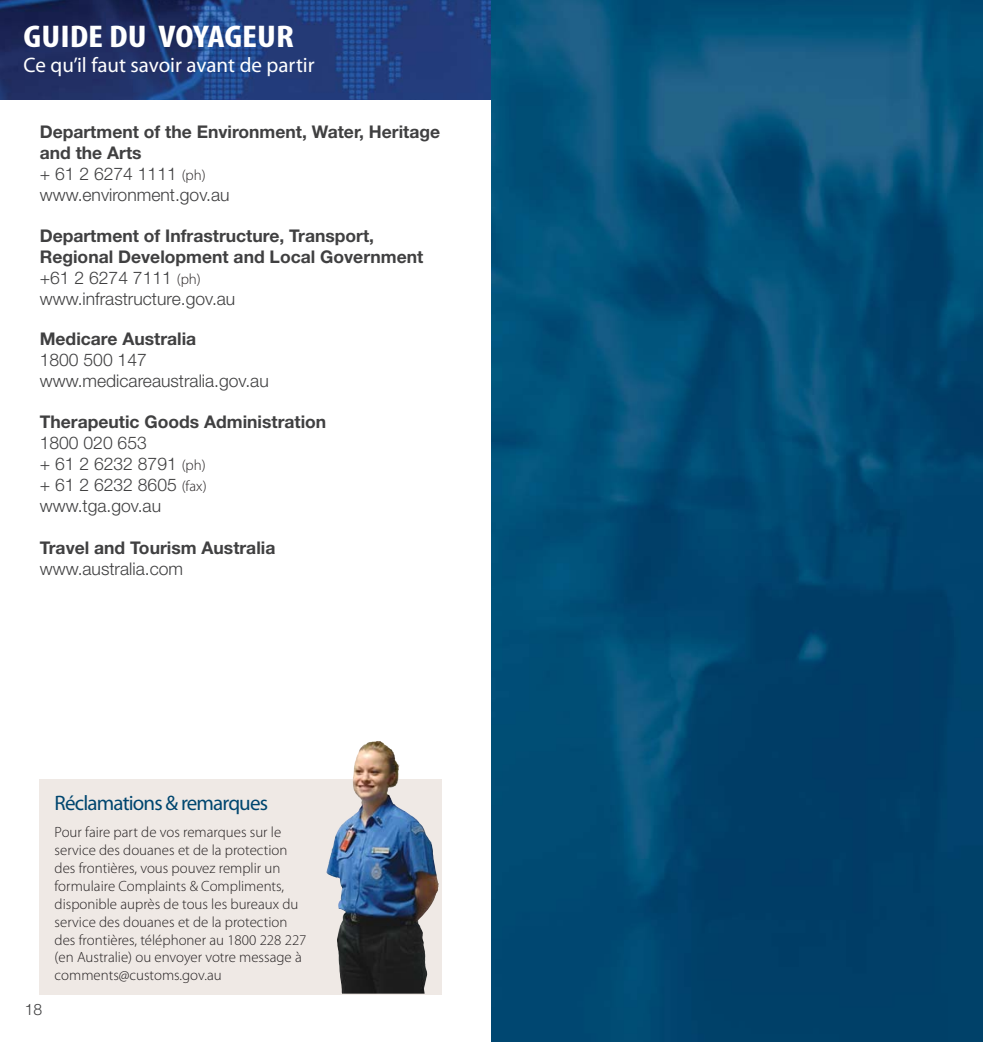
<style>
.page{position:relative;width:983px;height:1042px;background:#fff}
.page>*{position:absolute;margin:0;border:0;box-sizing:border-box;transform-origin:0 0}
.t1{font:700 condensed 31.5px "Myriad Pro";color:#fff;scale:1.2 1}
.t2{font:21px "Myriad Pro";color:#fff}
.t3{font:21px "Myriad Pro";letter-spacing:-.04em;color:#00466f}
.t4{font:700 17.5px/21px "Helvetica Neue";color:#404041}
.t5{font:300 17.5px/21px "Helvetica Neue";color:#404041}
.t6{font:300 15.75px "Helvetica Neue";color:#404041}
.t7{font:300 14.88px/17.8px "Myriad Pro";color:#231f20}
.s1{font-weight:300}
.s2{font-family:"Myriad Pro";font-weight:300;font-size:14.88px;color:#231f20}
.s3{font-family:"Myriad Pro";font-size:14.88px;color:#231f20}
</style>
<div class="page">
<img style="left:0;top:0;width:491px;height:99px">
<div style="left:40px;top:779px;width:401px;height:215px;background:#efe9e5"></div>
<img style="left:337px;top:752px;width:102px;height:241px">
<img style="left:491px;top:0;width:491px;height:1042px">
<h1 class="t1" style="left:24px;top:17px;width:227px">GUIDE DU VOYAGEUR</h1>
<h2 class="t2" style="left:24px;top:52px;width:292px">Ce qu’il faut savoir avant de partir</h2>
<p class="t4" style="left:40px;top:121px;width:402px">Department of the Environment, Water, Heritage and the Arts<br><span class="s1">+ 61 2 6274 1111</span> <span class="s2">(ph)<br></span><span class="s1">www.environment.gov.au</span></p>
<p class="t4" style="left:40px;top:224px;width:385px">Department of Infrastructure, Transport, Regional Development and Local Government <span class="s1">+61 2 6274 7111</span> <span class="s2">(ph)<br></span><span class="s1">www.infrastructure.gov.au</span></p>
<p class="t4" style="left:40px;top:328px;width:158px">Medicare Australia</p>
<p class="t5" style="left:40px;top:349px;width:230px">1800 500 147 www.medicareaustralia.gov.au</p>
<p class="t4" style="left:40px;top:411px;width:288px">Therapeutic Goods Administration</p>
<p class="t5" style="left:40px;top:432px;width:168px">1800 020 653<br>+ 61 2 6232 8791 <span class="s3">(ph) </span>+ 61 2 6232 8605 <span class="s3">(fax) </span>www.tga.gov.au</p>
<p class="t4" style="left:40px;top:537px;width:237px">Travel and Tourism Australia</p>
<p class="t5" style="left:40px;top:558px;width:145px">www.australia.com</p>
<p class="t6" style="left:25px;top:1000px;width:19px">18</p>
<h2 class="t3" style="left:55px;top:789px;width:215px">Réclamations &amp; remarques</h2>
<p class="t7" style="left:55px;top:823px;width:253px">Pour faire part de vos remarques sur le service des douanes et de la protection des frontières, vous pouvez remplir un formulaire Complaints &amp; Compliments, disponible auprès de tous les bureaux du service des douanes et de la protection des frontières, téléphoner au 1800 228 227 (en Australie) ou envoyer votre message à comments@customs.gov.au</p>
</div>
